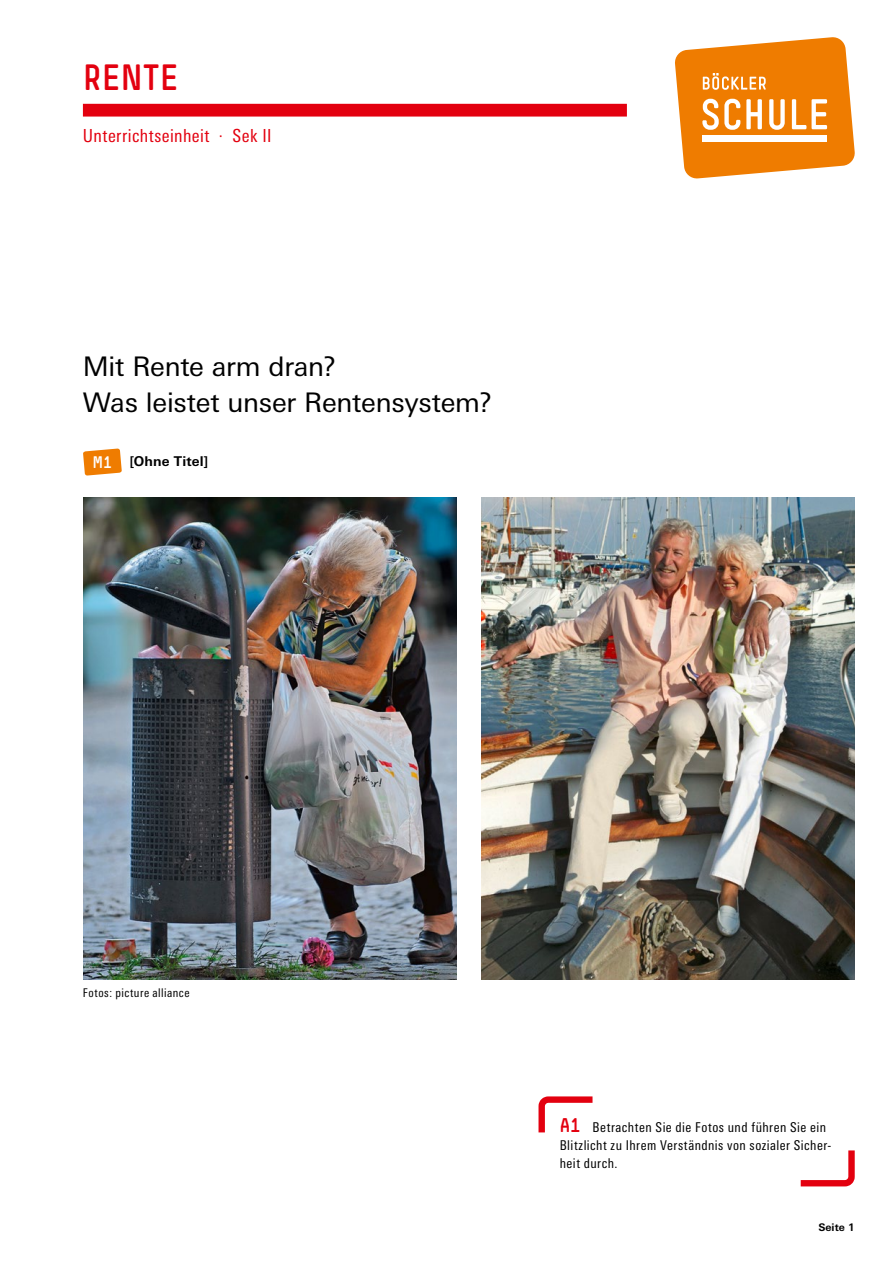
<style>
.page{position:relative;width:893px;height:1263px;background:#fff}
.page>*{position:absolute;margin:0;border:0;box-sizing:border-box;transform-origin:0 0}
.t1{font:36px "Simple HBS";letter-spacing:.015em;color:#e3000f}
.t2{font:27px/36px "Univers Next Pro";letter-spacing:-.01em;color:#000}
.t3{font:condensed 18px "Univers Next Pro";letter-spacing:.02em;color:#e3000f}
.t4{font:condensed 13.5px/18px "Univers Next Pro";letter-spacing:.035em;color:#000}
.t5{font:700 13.5px "Univers Next Pro";letter-spacing:.01em;color:#000}
.t6{font:condensed 12px "Univers Next Pro";letter-spacing:.04em;color:#000}
.t7{font:700 10.5px "Univers Next Pro";color:#000}
.s1{font-family:"Simple HBS";font-weight:400;font-size:16.5px;color:#fff}
.s2{font-family:"Simple HBS";font-stretch:normal;font-size:19.5px;color:#e3000f}
</style>
<div class="page">
<div style="left:83px;top:104px;width:544px;height:13px;background:#e3000f"></div>
<svg style="left:675px;top:37px;width:180px;height:141px"></svg>
<svg style="left:538px;top:1096px;width:55px;height:37px"></svg>
<svg style="left:800px;top:1150px;width:55px;height:37px"></svg>
<svg style="left:83px;top:448px;width:39px;height:28px"></svg>
<img style="left:83px;top:498px;width:373px;height:481px">
<img style="left:482px;top:498px;width:373px;height:481px">
<h1 class="t1" style="left:83px;top:57px;width:97px">RENTE</h1>
<h3 class="t3" style="left:83px;top:125px;width:190px">Unterrichtseinheit · Sek II</h3>
<h2 class="t2" style="left:83px;top:349px;width:411px">Mit Rente arm dran?<br>Was leistet unser Rentensystem?</h2>
<p class="t5" style="left:92px;top:453px;width:117px"><span class="s1">M1</span> [Ohne Titel]</p>
<p class="t6" style="left:83px;top:986px;width:108px">Fotos: picture alliance</p>
<p class="t4" style="left:560px;top:1118px;width:273px"><span class="s2">A1</span> Betrachten Sie die Fotos und führen Sie ein<br>Blitzlicht zu Ihrem Verständnis von sozialer Sicher&shy;heit durch.</p>
<p class="t7" style="left:818px;top:1221px;width:38px">Seite 1</p>
</div>
